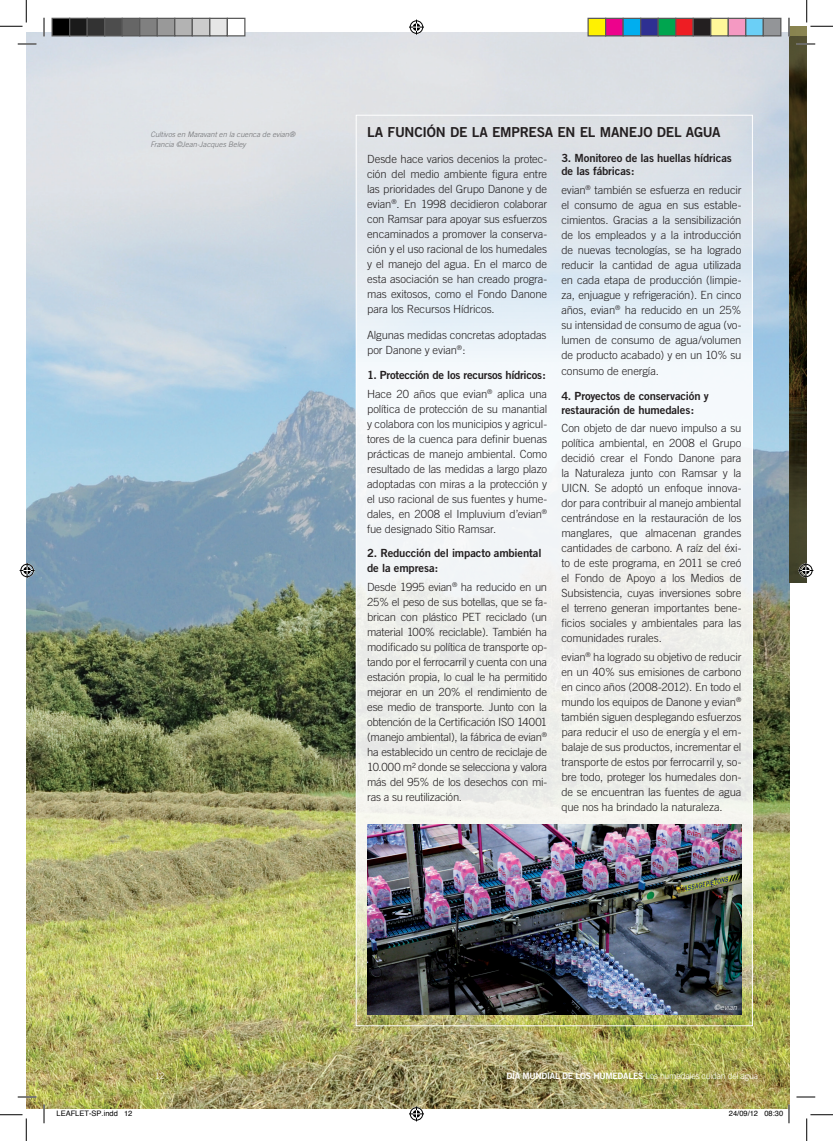
<style>
.page{position:relative;width:833px;height:1141px;background:#fff}
.page>*{position:absolute;margin:0;border:0;box-sizing:border-box;transform-origin:0 0}
.t1{font:13.75px "Trade Gothic Bold Two";letter-spacing:-.01em;color:#231f20}
.t2{font:300 11.25px/15px "Trade Gothic";letter-spacing:-.015em;color:#231f20;text-align:justify}
.t3{font:11.25px/13.8px "Trade Gothic Bold Two";letter-spacing:-.015em;color:#231f20}
.t4{font:300 8.75px "Trade Gothic";letter-spacing:-.02em;color:#fff}
.t5{font:italic 300 7.5px/10px "Trade Gothic";letter-spacing:.005em;color:#6c6d70}
.t6{font:7.5px "Helvetica";color:#000}
.t7{font:italic 300 7.5px "Trade Gothic";color:#fff}
.s1{font-family:"Trade Gothic Bold Two";font-weight:400}
</style>
<div class="page">
<img style="left:26px;top:32px;width:762px;height:1076px">
<svg style="left:788px;top:26px;width:18px;height:557px;background:#3f3d2a"></svg>
<svg style="left:357px;top:117px;width:393px;height:906px;fill:#eef0ef"></svg>
<img style="left:367px;top:824px;width:374px;height:190px">
<svg style="left:18px;top:43px;width:18px;height:2px"></svg>
<svg style="left:796px;top:43px;width:18px;height:2px"></svg>
<svg style="left:18px;top:1096px;width:18px;height:1px"></svg>
<svg style="left:796px;top:1096px;width:18px;height:1px"></svg>
<svg style="left:43px;top:18px;width:2px;height:18px"></svg>
<svg style="left:43px;top:1104px;width:2px;height:19px"></svg>
<svg style="left:787px;top:18px;width:2px;height:18px"></svg>
<svg style="left:0;top:0;width:27px;height:27px"></svg>
<svg style="left:0;top:1114px;width:27px;height:26px"></svg>
<svg style="left:806px;top:0;width:26px;height:27px"></svg>
<svg style="left:806px;top:1114px;width:26px;height:26px"></svg>
<svg style="left:409px;top:20px;width:15px;height:15px"></svg>
<svg style="left:409px;top:1106px;width:15px;height:15px"></svg>
<svg style="left:20px;top:563px;width:15px;height:15px"></svg>
<svg style="left:797px;top:563px;width:15px;height:15px"></svg>
<div style="left:52px;top:18px;width:18px;height:18px;background:#000"></div>
<div style="left:51px;top:18px;width:19px;height:18px;border:1px solid #595959"></div>
<div style="left:70px;top:18px;width:17px;height:18px;background:#1a1a1a"></div>
<div style="left:69px;top:18px;width:19px;height:18px;border:1px solid #595959"></div>
<div style="left:87px;top:18px;width:18px;height:18px;background:#333"></div>
<div style="left:86px;top:18px;width:19px;height:18px;border:1px solid #595959"></div>
<div style="left:105px;top:18px;width:17px;height:18px;background:#4d4d4d"></div>
<div style="left:104px;top:18px;width:19px;height:18px;border:1px solid #595959"></div>
<div style="left:122px;top:18px;width:18px;height:18px;background:#666"></div>
<div style="left:121px;top:18px;width:19px;height:18px;border:1px solid #595959"></div>
<div style="left:140px;top:18px;width:17px;height:18px;background:#808080"></div>
<div style="left:139px;top:18px;width:19px;height:18px;border:1px solid #595959"></div>
<div style="left:157px;top:18px;width:18px;height:18px;background:#999"></div>
<div style="left:156px;top:18px;width:19px;height:18px;border:1px solid #595959"></div>
<div style="left:175px;top:18px;width:17px;height:18px;background:#b3b3b3"></div>
<div style="left:174px;top:18px;width:19px;height:18px;border:1px solid #595959"></div>
<div style="left:192px;top:18px;width:18px;height:18px;background:#ccc"></div>
<div style="left:191px;top:18px;width:19px;height:18px;border:1px solid #595959"></div>
<div style="left:210px;top:18px;width:17px;height:18px;background:#e6e6e6"></div>
<div style="left:209px;top:18px;width:19px;height:18px;border:1px solid #595959"></div>
<div style="left:227px;top:18px;width:18px;height:18px;background:#fff"></div>
<div style="left:226px;top:18px;width:19px;height:18px;border:1px solid #595959"></div>
<div style="left:587px;top:18px;width:18px;height:18px;background:#fff101"></div>
<div style="left:587px;top:18px;width:19px;height:18px;border:1px solid #595959"></div>
<div style="left:605px;top:18px;width:17px;height:18px;background:#ed028c"></div>
<div style="left:604px;top:18px;width:19px;height:18px;border:1px solid #595959"></div>
<div style="left:622px;top:18px;width:18px;height:18px;background:#00aeef"></div>
<div style="left:622px;top:18px;width:19px;height:18px;border:1px solid #595959"></div>
<div style="left:640px;top:18px;width:17px;height:18px;background:#2e3092"></div>
<div style="left:639px;top:18px;width:19px;height:18px;border:1px solid #595959"></div>
<div style="left:657px;top:18px;width:18px;height:18px;background:#00a54f"></div>
<div style="left:657px;top:18px;width:19px;height:18px;border:1px solid #595959"></div>
<div style="left:675px;top:18px;width:17px;height:18px;background:#ee1d23"></div>
<div style="left:674px;top:18px;width:19px;height:18px;border:1px solid #595959"></div>
<div style="left:692px;top:18px;width:18px;height:18px;background:#231f20"></div>
<div style="left:692px;top:18px;width:19px;height:18px;border:1px solid #595959"></div>
<div style="left:710px;top:18px;width:17px;height:18px;background:#fff79a"></div>
<div style="left:709px;top:18px;width:19px;height:18px;border:1px solid #595959"></div>
<div style="left:727px;top:18px;width:18px;height:18px;background:#f499c2"></div>
<div style="left:727px;top:18px;width:19px;height:18px;border:1px solid #595959"></div>
<div style="left:745px;top:18px;width:17px;height:18px;background:#6bcff6"></div>
<div style="left:744px;top:18px;width:19px;height:18px;border:1px solid #595959"></div>
<div style="left:762px;top:18px;width:18px;height:18px;background:#939598"></div>
<div style="left:762px;top:18px;width:19px;height:18px;border:1px solid #595959"></div>
<svg style="left:728px;top:1104px;width:61px;height:19px"></svg>
<p class="t5" style="left:150px;top:129px;width:146px">Cultivos en Maravant en la cuenca de evian®<br>Francia ©Jean-Jacques Beley</p>
<p class="t1" style="left:367px;top:124px;width:29px">La funci</p>
<p class="t1" style="left:426px;top:124px;width:111px">ónde la empresa</p>
<p class="t1" style="left:557px;top:124px;width:52px">enelmanejo</p>
<p class="t1" style="left:656px;top:124px;width:9px">del</p>
<p class="t1" style="left:685px;top:124px;width:10px">agua</p>
<p class="t2" style="left:367px;top:151px;width:181px">Desde hace varios decenios la protec&shy;ción del medio ambiente figura entre las prioridades del Grupo Danone y de evian<sup>®</sup>. En 1998 decidieron colaborar con Ramsar para apoyar sus esfuerzos encaminados a promover la conserva&shy;ción y el uso racional de los humedales y el manejo del agua. En el marco de esta asociación se han creado progra&shy;mas exitosos, como el Fondo Danone para los Recursos Hídricos.</p>
<p class="t2" style="left:367px;top:327px;width:181px">Algunas medidas concretas adoptadas por Danone y evian<sup>®</sup>:</p>
<p class="t3" style="left:367px;top:368px;width:180px">1. Protección de los recursos hídricos:</p>
<p class="t2" style="left:367px;top:386px;width:181px">Hace 20 años que evian<sup>®</sup> aplica una política de protección de su manantial y colabora con los municipios y agricul&shy;tores de la cuenca para definir buenas prácticas de manejo ambiental. Como resultado de las medidas a largo plazo adoptadas con miras a la protección y el uso racional de sus fuentes y hume&shy;dales, en 2008 el Impluvium d’evian<sup>® </sup>fue designado Sitio Ramsar.</p>
<p class="t3" style="left:367px;top:545px;width:176px;line-height:15px">2. Reducción del impacto ambiental de la empresa:</p>
<p class="t2" style="left:367px;top:579px;width:181px">Desde 1995 evian<sup>®</sup> ha reducido en un 25% el peso de sus botellas, que se fa&shy;brican con plástico PET reciclado (un material 100% reciclable). También ha modificado su política de transporte op&shy;tando por el ferrocarril y cuenta con una estación propia, lo cual le ha permitido mejorar en un 20% el rendimiento de ese medio de transporte. Junto con la obtención de la Certificación ISO 14001 (manejo ambiental), la fábrica de evian<sup>® </sup>ha establecido un centro de reciclaje de 10.000 m² donde se selecciona y valora más del 95% de los desechos con mi&shy;ras a su reutilización.</p>
<p class="t3" style="left:561px;top:151px;width:172px">3. Monitoreo de las huellas hídricas de las fábricas:</p>
<p class="t2" style="left:561px;top:182px;width:181px">evian<sup>®</sup> también se esfuerza en reducir el consumo de agua en sus estable&shy;cimientos. Gracias a la sensibilización de los empleados y a la introducción de nuevas tecnologías, se ha logrado reducir la cantidad de agua utilizada en cada etapa de producción (limpie&shy;za, enjuague y refrigeración). En cinco años, evian<sup>®</sup> ha reducido en un 25% su intensidad de consumo de agua (vo&shy;lumen de consumo de agua/volumen de producto acabado) y en un 10% su</p>
<p class="t2" style="left:561px;top:363px;width:99px">consumo de energía.</p>
<p class="t3" style="left:561px;top:388px;width:149px">4. Proyectos de conservación y restauración de humedales:</p>
<p class="t2" style="left:561px;top:420px;width:181px">Con objeto de dar nuevo impulso a su política ambiental, en 2008 el Grupo decidió crear el Fondo Danone para la Naturaleza junto con Ramsar y la UICN. Se adoptó un enfoque innova&shy;dor para contribuir al manejo ambiental centrándose en la restauración de los manglares, que almacenan grandes cantidades de carbono. A raíz del éxi&shy;to de este programa, en 2011 se creó el Fondo de Apoyo a los Medios de Subsistencia, cuyas inversiones sobre el terreno generan importantes bene&shy;ficios sociales y ambientales para las comunidades rurales.</p>
<p class="t2" style="left:561px;top:649px;width:181px">evian<sup>®</sup> ha logrado su objetivo de reducir en un 40% sus emisiones de carbono en cinco años (2008-2012). En todo el mundo los equipos de Danone y evian<sup>® </sup>también siguen desplegando esfuerzos para reducir el uso de energía y el em&shy;balaje de sus productos, incrementar el transporte de estos por ferrocarril y, so&shy;bre todo, proteger los humedales don&shy;de se encuentran las fuentes de agua que nos ha brindado la naturaleza.</p>
<p class="t7" style="left:713px;top:1003px;width:24px">©evian</p>
<p class="t4" style="left:155px;top:1070px;width:11px">12</p>
<p class="t4" style="left:506px;top:1070px;width:253px"><span class="s1">DÍA MUNDIAL DE LOS HUMEDALES</span> Los humedales cuidan del agua</p>
<p class="t6" style="left:56px;top:1107px;width:77px">LEAFLET-SP.indd 12</p>
<p class="t6" style="left:728px;top:1107px;width:56px">24/09/12 08:30</p>
</div>
